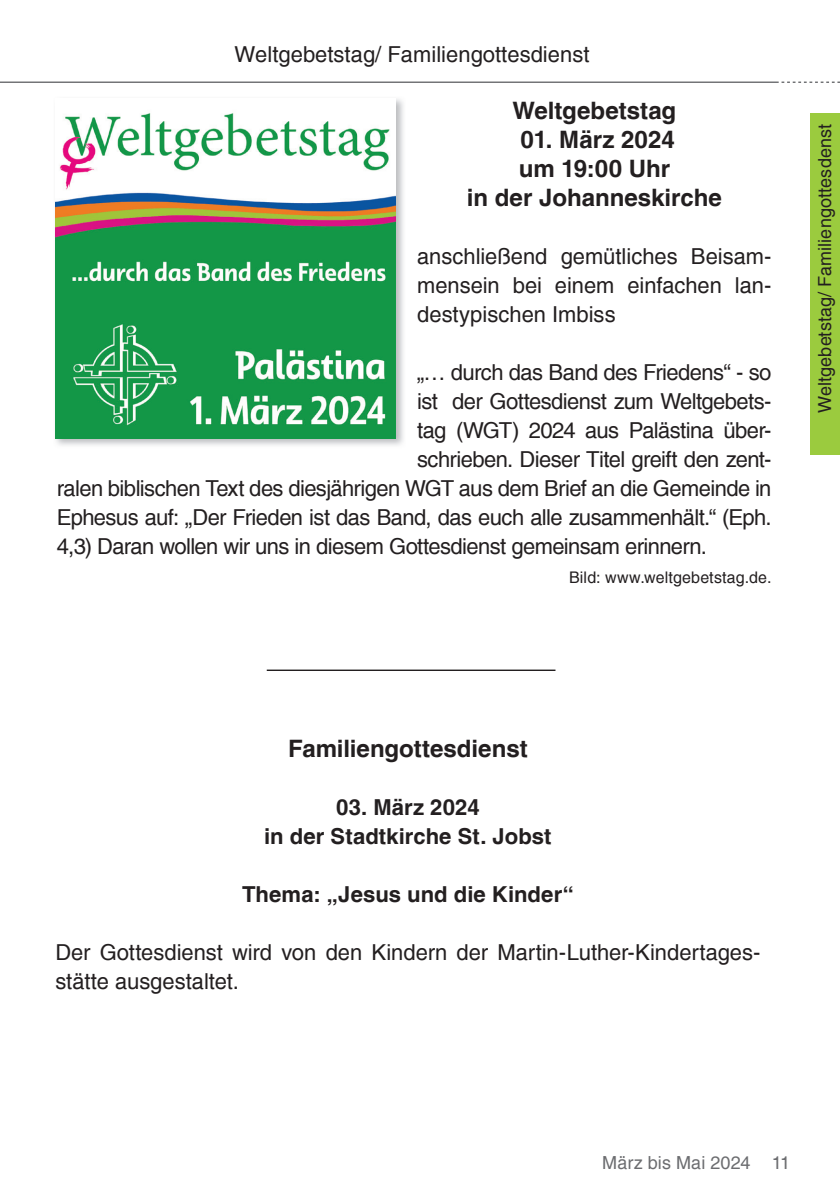
<style>
.page{position:relative;width:840px;height:1191px;background:#fff}
.page>*{position:absolute;margin:0;border:0;box-sizing:border-box;transform-origin:0 0}
.t1{font:700 24px/29px "Helvetica";color:#231f20;text-align:center}
.t2{font:22px/29px "Helvetica";letter-spacing:-.025em;color:#231f20;text-align:justify}
.t3{font:22px/29px "Helvetica";letter-spacing:-.005em;color:#231f20}
.t4{font:700 22px/29px "Helvetica";letter-spacing:.005em;color:#231f20;text-align:center}
.t5{font:22px "Helvetica";color:#231f20}
.t6{font:18px "Helvetica";letter-spacing:.005em;color:#231f20}
.t7{font:18px "Helvetica";letter-spacing:.01em;color:#6c6d70}
.t8{font:16px "Helvetica";letter-spacing:.015em;color:#231f20}
</style>
<div class="page">
<hr style="left:0;top:81px;width:778px;height:2px;background:#6c6d70">
<svg style="left:781px;top:82px;width:58px;height:1px"></svg>
<div style="left:810px;top:113px;width:29px;height:341px;background:#9bcb3e"></div>
<img style="left:55px;top:99px;width:349px;height:347px">
<img style="left:56px;top:99px;width:339px;height:339px">
<hr style="left:266px;top:669px;width:289px;height:2px;background:#231f20">
<p class="t5" style="left:234px;top:41px;width:356px">Weltgebetstag/ Familiengottesdienst</p>
<p class="t1" style="left:512px;top:97px;width:165px">Weltgebetstag</p>
<p class="t1" style="left:466px;top:126px;width:256px">01. März 2024<br>um 19:00 Uhr<br>in der Johanneskirche</p>
<p class="t2" style="left:417px;top:243px;width:355px">anschließend gemütliches Beisam&shy;mensein bei einem einfachen lan&shy;destypischen Imbiss</p>
<p class="t2" style="left:417px;top:359px;width:355px">„… durch das Band des Friedens“ - so</p>
<p class="t2" style="left:417px;top:388px;width:355px">ist der Gottesdienst zum Weltgebets-</p>
<p class="t2" style="left:417px;top:417px;width:355px">tag (WGT) 2024 aus Palästina über-</p>
<p class="t2" style="left:417px;top:446px;width:355px">schrieben. Dieser Titel greift den zent-</p>
<p class="t2" style="left:57px;top:475px;width:715px">ralen biblischen Text des diesjährigen WGT aus dem Brief an die Gemeinde in</p>
<p class="t2" style="left:57px;top:504px;width:715px">Ephesus auf: „Der Frieden ist das Band, das euch alle zusammenhält.“ (Eph.</p>
<p class="t2" style="left:57px;top:533px;width:651px">4,3) Daran wollen wir uns in diesem Gottesdienst gemeinsam erinnern.</p>
<p class="t8" style="left:568px;top:568px;width:204px">Bild: www.weltgebetstag.de.</p>
<p class="t6" style="left:813px;top:413px;width:290px;rotate:-90deg">Weltgebetstag/ Familiengottesdenst</p>
<p class="t1" style="left:288px;top:735px;width:241px">Familiengottesdienst</p>
<p class="t4" style="left:264px;top:794px;width:289px">03. März 2024<br>in der Stadtkirche St. Jobst</p>
<p class="t4" style="left:242px;top:881px;width:333px">Thema: „Jesus und die Kinder“</p>
<p class="t3" style="left:55px;top:939px;width:706px">Der Gottesdienst wird von den Kindern der Martin-Luther-Kindertages&shy;stätte ausgestaltet.</p>
<p class="t7" style="left:602px;top:1151px;width:189px">März bis Mai 2024 11</p>
</div>
